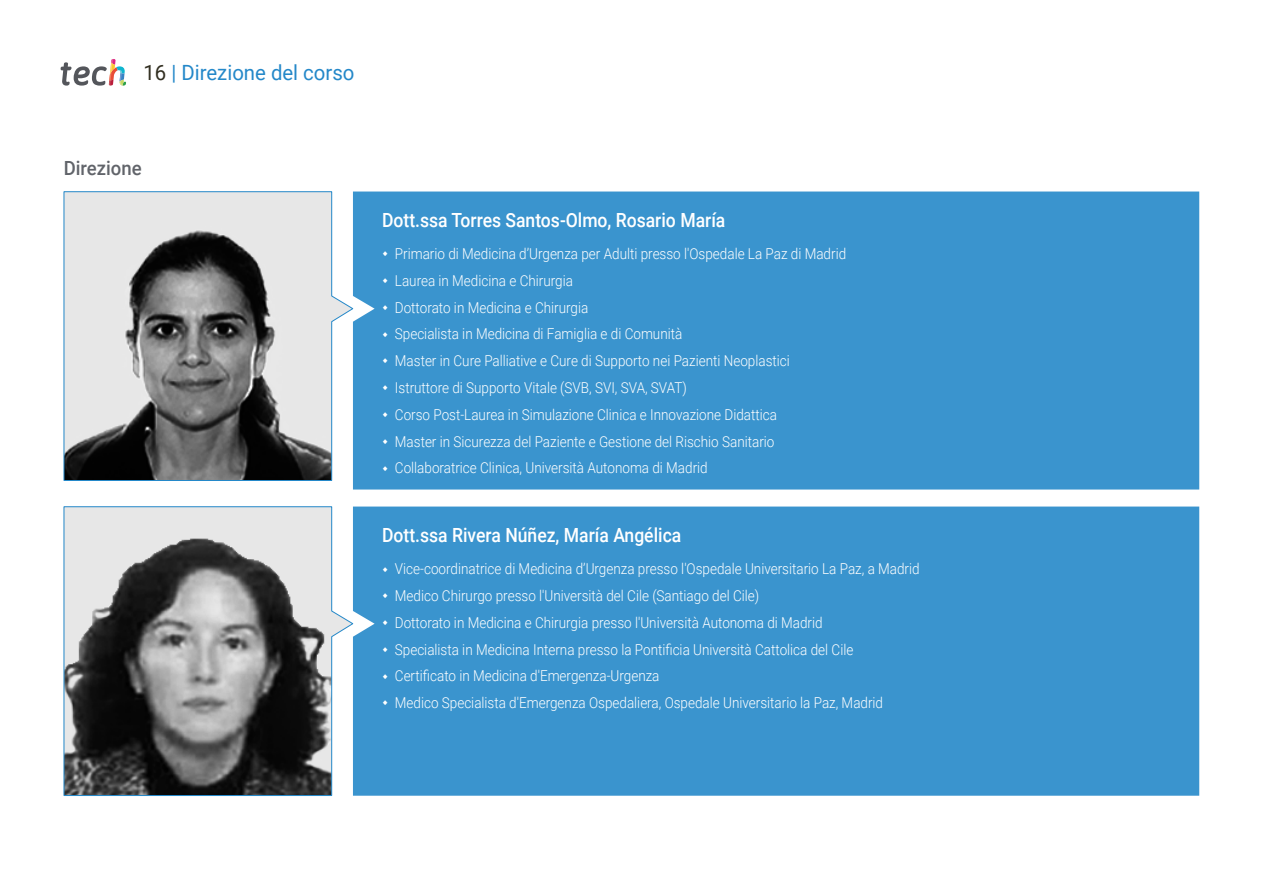
<style>
.page{position:relative;width:1263px;height:893px;background:#fff}
.page>*{position:absolute;margin:0;border:0;box-sizing:border-box;transform-origin:0 0}
.t1{font:21px "Roboto";color:#2488c9}
.t2{font:500 19.5px "Roboto";color:#fff;scale:.9 1}
.t3{font:500 19.5px "Roboto";color:#61646a;scale:.95 1}
.t4{font:300 15px/26.7px "Roboto";color:#fff;scale:.9 1}
.s1{color:#312e20}
</style>
<div class="page">
<svg style="left:61px;top:59px;width:65px;height:27px"></svg>
<div style="left:353px;top:192px;width:846px;height:298px;background:#3a94ce"></div>
<div style="left:353px;top:507px;width:846px;height:289px;background:#3a94ce"></div>
<svg style="left:64px;top:191px;width:289px;height:290px;background:#a2a3a4"></svg>
<svg style="left:64px;top:506px;width:289px;height:290px;background:#838485"></svg>
<svg style="left:383px;top:252px;width:4px;height:5px"></svg>
<svg style="left:383px;top:278px;width:4px;height:5px"></svg>
<svg style="left:383px;top:305px;width:4px;height:5px"></svg>
<svg style="left:383px;top:332px;width:4px;height:5px"></svg>
<svg style="left:383px;top:359px;width:4px;height:5px"></svg>
<svg style="left:383px;top:385px;width:4px;height:5px"></svg>
<svg style="left:383px;top:412px;width:4px;height:5px"></svg>
<svg style="left:383px;top:439px;width:4px;height:5px"></svg>
<svg style="left:383px;top:466px;width:4px;height:5px"></svg>
<svg style="left:383px;top:567px;width:4px;height:5px"></svg>
<svg style="left:383px;top:593px;width:4px;height:5px"></svg>
<svg style="left:383px;top:620px;width:4px;height:5px"></svg>
<svg style="left:383px;top:647px;width:4px;height:5px"></svg>
<svg style="left:383px;top:674px;width:4px;height:5px"></svg>
<svg style="left:383px;top:700px;width:4px;height:5px"></svg>
<h1 class="t1" style="left:144px;top:57px;width:213px"><span class="s1">16</span> | Direzione del corso</h1>
<h2 class="t3" style="left:64px;top:154px;width:84px">Direzione</h2>
<h2 class="t2" style="left:382px;top:207px;width:383px">Dott.ssa Torres Santos-Olmo, Rosario María</h2>
<p class="t4" style="left:395px;top:240px;width:503px">Primario di Medicina d’Urgenza per Adulti presso l'Ospedale La Paz di Madrid Laurea in Medicina e Chirurgia<br>Dottorato in Medicina e Chirurgia<br>Specialista in Medicina di Famiglia e di Comunità<br>Master in Cure Palliative e Cure di Supporto nei Pazienti Neoplastici Istruttore di Supporto Vitale (SVB, SVI, SVA, SVAT)<br>Corso Post-Laurea in Simulazione Clinica e Innovazione Didattica<br>Master in Sicurezza del Paziente e Gestione del Rischio Sanitario Collaboratrice Clinica, Università Autonoma di Madrid</p>
<h2 class="t2" style="left:382px;top:522px;width:334px">Dott.ssa Rivera Núñez, María Angélica</h2>
<p class="t4" style="left:395px;top:555px;width:585px">Vice-coordinatrice di Medicina d’Urgenza presso l'Ospedale Universitario La Paz, a Madrid Medico Chirurgo presso l'Università del Cile (Santiago del Cile)<br>Dottorato in Medicina e Chirurgia presso l'Università Autonoma di Madrid<br>Specialista in Medicina Interna presso la Pontificia Università Cattolica del Cile<br>Certificato in Medicina d'Emergenza-Urgenza<br>Medico Specialista d'Emergenza Ospedaliera, Ospedale Universitario la Paz, Madrid</p>
</div>
